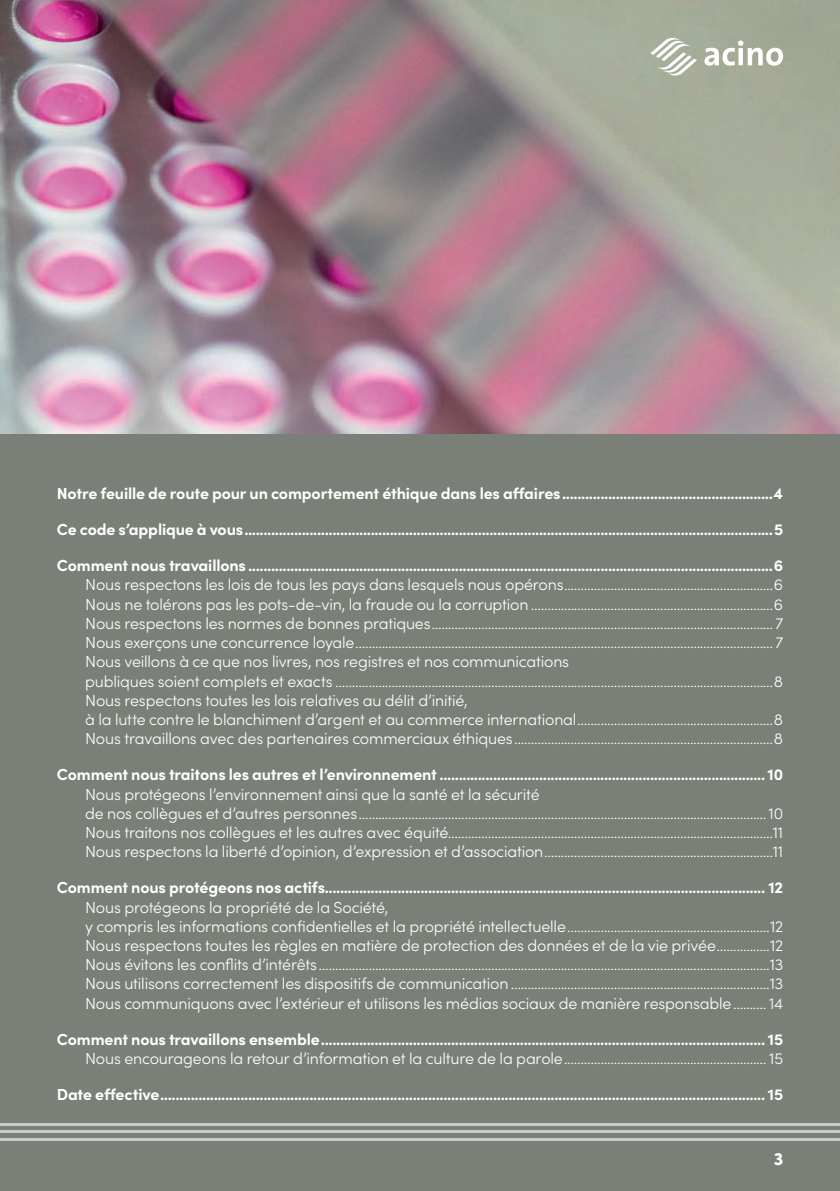
<style>
.page{position:relative;width:840px;height:1191px;background:#fff}
.page>*{position:absolute;margin:0;border:0;box-sizing:border-box;transform-origin:0 0}
.t1{font:900 18px "Sofia Pro";color:#fff}
.t2{font:300 16px/19.2px "Sofia Pro";letter-spacing:-.01em;color:#fff}
.t3{font:700 16px "Sofia Pro";letter-spacing:-.01em;color:#fff}
</style>
<div class="page">
<div style="left:0;top:0;width:839px;height:1191px;background:#7a8077"></div>
<img style="left:0;top:0;width:839px;height:433px">
<svg style="left:650px;top:37px;width:46px;height:39px;background:#bec4b6"></svg>
<svg style="left:704px;top:41px;width:78px;height:25px;background:#c5c9bd"></svg>
<hr style="left:0;top:1123px;width:839px;height:3px;background:#fff">
<hr style="left:0;top:1130px;width:839px;height:3px;background:#fff">
<hr style="left:0;top:1137px;width:839px;height:3px;background:#fff">
<p class="t3" style="left:57px;top:481px;width:727px">Notre feuille de route pour un comportement éthique dans les affaires.......................................................4</p>
<p class="t3" style="left:57px;top:517px;width:727px">Ce code s’applique à vous..........................................................................................................................................5</p>
<p class="t3" style="left:57px;top:553px;width:727px">Comment nous travaillons .........................................................................................................................................6</p>
<p class="t2" style="left:85px;top:574px;width:699px">Nous respectons les lois de tous les pays dans lesquels nous opérons...............................................................6<br>Nous ne tolérons pas les pots-de-vin, la fraude ou la corruption .........................................................................6<br>Nous respectons les normes de bonnes pratiques....................................................................................................... 7<br>Nous exerçons une concurrence loyale.............................................................................................................................. 7<br>Nous veillons à ce que nos livres, nos registres et nos communications<br>publiques soient complets et exacts ....................................................................................................................................8<br>Nous respectons toutes les lois relatives au délit d’initié,<br>à la lutte contre le blanchiment d’argent et au commerce international...........................................................8<br>Nous travaillons avec des partenaires commerciaux éthiques..............................................................................8</p>
<p class="t3" style="left:57px;top:762px;width:727px">Comment nous traitons les autres et l’environnement ..................................................................................... 10</p>
<p class="t2" style="left:85px;top:783px;width:699px">Nous protégeons l’environnement ainsi que la santé et la sécurité<br>de nos collègues et d’autres personnes...........................................................................................................................10<br>Nous traitons nos collègues et les autres avec équité..................................................................................................11<br>Nous respectons la liberté d’opinion, d’expression et d’association.....................................................................11</p>
<p class="t3" style="left:57px;top:875px;width:727px">Comment nous protégeons nos actifs................................................................................................................... 12</p>
<p class="t2" style="left:85px;top:896px;width:699px">Nous protégeons la propriété de la Société,<br>y compris les informations confidentielles et la propriété intellectuelle.............................................................12<br>Nous respectons toutes les règles en matière de protection des données et de la vie privée................12<br>Nous évitons les conflits d’intérêts........................................................................................................................................13<br>Nous utilisons correctement les dispositifs de communication ..............................................................................13<br>Nous communiquons avec l’extérieur et utilisons les médias sociaux de manière responsable.......... 14</p>
<p class="t3" style="left:57px;top:1027px;width:727px">Comment nous travaillons ensemble.................................................................................................................... 15</p>
<p class="t2" style="left:85px;top:1048px;width:699px">Nous encourageons la retour d’information et la culture de la parole............................................................. 15</p>
<p class="t3" style="left:57px;top:1082px;width:727px">Date effective.............................................................................................................................................................. 15</p>
<p class="t1" style="left:773px;top:1144px;width:11px">3</p>
</div>
